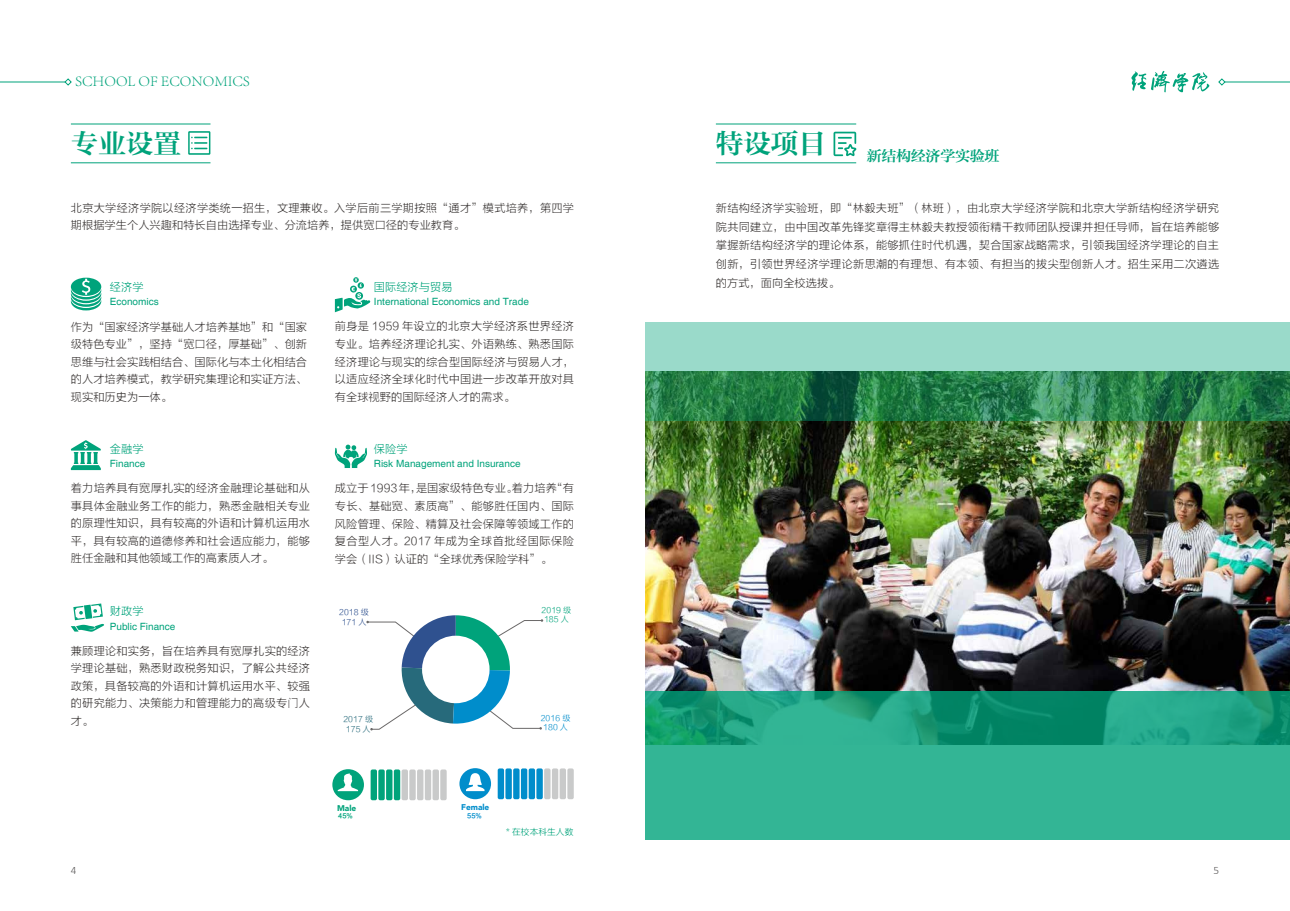
<style>
.page{position:relative;width:1290px;height:911px;background:#fff}
.page>*{position:absolute;margin:0;border:0;box-sizing:border-box;transform-origin:0 0}
.t1{font:27.5px "FZZYSJW1 GB1 0";color:#00a37b}
.t2{font:300 15px "Adobe Song Std";color:#00a37b}
.t3{font:15px "FZZYSJW1 GB1 0";letter-spacing:-.02em;color:#00a37b}
.t4{font:11.25px/17.5px "FZLTXHK GBK1 0";letter-spacing:.015em;color:#3e3a39;text-align:justify}
.t5{font:11.25px "FZLTXHK GBK1 0";color:#00a37b}
.t6{font:300 11.25px "Calibri";color:#595757}
.t7{font:10px "Helvetica";color:#00a37b}
.t8{font:8.75px "FZLTXHK GBK1 0";color:#00a37b}
.t9{font:900 8.25px "Avenir";color:#008dcb}
.t10{font:900 8.25px "Avenir";color:#00a37b}
.t11{font:8.12px/9.8px "FZLTXHK GBK1 0";color:#00a37b}
.t12{font:8.12px/9.8px "FZLTXHK GBK1 0";color:#008dcb}
.t13{font:8.12px/9.8px "FZLTXHK GBK1 0";color:#276a7b;text-align:center}
.t14{font:8.12px/9.8px "FZLTXHK GBK1 0";color:#2f518f;text-align:center}
.t15{font:6.38px "FZLTZHK GBK1 0";color:#00a37b}
.t16{font:6.38px "FZLTZHK GBK1 0";color:#008dcb}
</style>
<div class="page">
<svg style="left:335px;top:277px;width:36px;height:35px"></svg>
<svg style="left:71px;top:278px;width:30px;height:32px"></svg>
<svg style="left:366px;top:615px;width:177px;height:115px"></svg>
<div style="left:332px;top:769px;width:32px;height:31px;background:#00a37b;border-radius:50%"></div>
<svg style="left:338px;top:773px;width:20px;height:18px"></svg>
<div style="left:371px;top:769px;width:6px;height:31px;background:#00a37b;border-radius:2px"></div>
<div style="left:378px;top:769px;width:7px;height:31px;background:#00a37b;border-radius:2px"></div>
<div style="left:386px;top:769px;width:6px;height:31px;background:#00a37b;border-radius:2px"></div>
<div style="left:394px;top:769px;width:6px;height:31px;background:#00a37b;border-radius:2px"></div>
<div style="left:402px;top:769px;width:6px;height:31px;background:#c9caca;border-radius:2px"></div>
<div style="left:409px;top:769px;width:7px;height:31px;background:#c9caca;border-radius:2px"></div>
<div style="left:417px;top:769px;width:6px;height:31px;background:#c9caca;border-radius:2px"></div>
<div style="left:425px;top:769px;width:6px;height:31px;background:#c9caca;border-radius:2px"></div>
<div style="left:432px;top:769px;width:7px;height:31px;background:#c9caca;border-radius:2px"></div>
<div style="left:440px;top:769px;width:7px;height:31px;background:#c9caca;border-radius:2px"></div>
<div style="left:459px;top:768px;width:32px;height:31px;background:#008dcb;border-radius:50%"></div>
<div style="left:498px;top:768px;width:6px;height:31px;background:#008dcb;border-radius:2px"></div>
<div style="left:505px;top:768px;width:7px;height:31px;background:#008dcb;border-radius:2px"></div>
<div style="left:513px;top:768px;width:6px;height:31px;background:#008dcb;border-radius:2px"></div>
<div style="left:521px;top:768px;width:6px;height:31px;background:#008dcb;border-radius:2px"></div>
<div style="left:529px;top:768px;width:6px;height:31px;background:#008dcb;border-radius:2px"></div>
<div style="left:536px;top:768px;width:7px;height:31px;background:#008dcb;border-radius:2px"></div>
<div style="left:544px;top:768px;width:6px;height:31px;background:#c9caca;border-radius:2px"></div>
<div style="left:552px;top:768px;width:6px;height:31px;background:#c9caca;border-radius:2px"></div>
<div style="left:560px;top:768px;width:6px;height:31px;background:#c9caca;border-radius:2px"></div>
<div style="left:567px;top:768px;width:7px;height:31px;background:#c9caca;border-radius:2px"></div>
<svg style="left:466px;top:773px;width:18px;height:18px"></svg>
<svg style="left:71px;top:603px;width:33px;height:28px"></svg>
<svg style="left:71px;top:440px;width:30px;height:30px"></svg>
<svg style="left:335px;top:444px;width:32px;height:24px"></svg>
<hr style="left:71px;top:162px;width:139px;height:1px;background:#00a37b">
<hr style="left:71px;top:123px;width:139px;height:1px;background:#00a37b">
<svg style="left:188px;top:131px;width:22px;height:24px"></svg>
<hr style="left:716px;top:162px;width:140px;height:1px;background:#00a37b">
<hr style="left:716px;top:123px;width:140px;height:1px;background:#00a37b">
<svg style="left:833px;top:132px;width:23px;height:24px"></svg>
<img style="left:645px;top:420px;width:645px;height:271px">
<svg style="left:645px;top:691px;width:645px;height:149px;background:#29ab8b"></svg>
<svg style="left:645px;top:322px;width:645px;height:98px;background:#5faa89"></svg>
<hr style="left:0;top:81px;width:66px;height:1px;background:#00a37b">
<svg style="left:64px;top:78px;width:8px;height:8px"></svg>
<hr style="left:1224px;top:81px;width:66px;height:1px;background:#00a37b">
<svg style="left:1218px;top:78px;width:8px;height:8px"></svg>
<svg style="left:1131px;top:71px;width:79px;height:21px"></svg>
<h2 class="t2" style="left:75px;top:72px;width:176px">SCHOOL OF ECONOMICS</h2>
<h1 class="t1" style="left:71px;top:128px;width:112px">专业设置</h1>
<h1 class="t1" style="left:716px;top:128px;width:111px">特设项目</h1>
<h2 class="t3" style="left:867px;top:148px;width:134px">新结构经济学实验班</h2>
<p class="t4" style="left:71px;top:199px;width:505px">北京大学经济学院以经济学类统一招生，文理兼收。入学后前三学期按照“通才”模式培养，第四学期根据学生个人兴趣和特长自由选择专业、分流培养，提供宽口径的专业教育。</p>
<p class="t4" style="left:716px;top:199px;width:505px;line-height:18.8px">新结构经济学实验班，即“林毅夫班”（林班），由北京大学经济学院和北京大学新结构经济学研究院共同建立，由中国改革先锋奖章得主林毅夫教授领衔精干教师团队授课并担任导师，旨在培养能够掌握新结构经济学的理论体系，能够抓住时代机遇，契合国家战略需求，引领我国经济学理论的自主创新，引领世界经济学理论新思潮的有理想、有本领、有担当的拔尖型创新人才。招生采用二次遴选的方式，面向全校选拔。</p>
<p class="t5" style="left:374px;top:281px;width:80px">国际经济与贸易</p>
<p class="t7" style="left:374px;top:296px;width:157px">International Economics and Trade</p>
<p class="t4" style="left:335px;top:318px;width:241px">前身是 1959 年设立的北京大学经济系世界经济专业。培养经济理论扎实、外语熟练、熟悉国际经济理论与现实的综合型国际经济与贸易人才，以适应经济全球化时代中国进一步改革开放对具有全球视野的国际经济人才的需求。</p>
<p class="t5" style="left:110px;top:281px;width:35px">经济学</p>
<p class="t7" style="left:110px;top:296px;width:50px">Economics</p>
<p class="t4" style="left:71px;top:318px;width:238px">作为“国家经济学基础人才培养基地”和“国家级特色专业”，坚持“宽口径，厚基础”、创新思维与社会实践相结合、国际化与本土化相结合的人才培养模式，教学研究集理论和实证方法、现实和历史为一体。</p>
<p class="t5" style="left:110px;top:442px;width:35px">金融学</p>
<p class="t7" style="left:110px;top:458px;width:37px">Finance</p>
<p class="t4" style="left:71px;top:480px;width:241px">着力培养具有宽厚扎实的经济金融理论基础和从事具体金融业务工作的能力，熟悉金融相关专业的原理性知识，具有较高的外语和计算机运用水平，具有较高的道德修养和社会适应能力，能够胜任金融和其他领域工作的高素质人才。</p>
<p class="t5" style="left:110px;top:605px;width:35px">财政学</p>
<p class="t7" style="left:110px;top:620px;width:67px">Public Finance</p>
<p class="t4" style="left:71px;top:642px;width:241px">兼顾理论和实务，旨在培养具有宽厚扎实的经济学理论基础，熟悉财政税务知识，了解公共经济政策，具备较高的外语和计算机运用水平、较强的研究能力、决策能力和管理能力的高级专门人才。</p>
<p class="t5" style="left:374px;top:443px;width:35px">保险学</p>
<p class="t7" style="left:374px;top:458px;width:148px">Risk Management and Insurance</p>
<p class="t4" style="left:335px;top:480px;width:241px">成立于1993年，是国家级特色专业。着力培养“有专长、基础宽、素质高”、能够胜任国内、国际风险管理、保险、精算及社会保障等领域工作的复合型人才。2017 年成为全球首批经国际保险学会（IIS）认证的“全球优秀保险学科”。</p>
<p class="t14" style="left:339px;top:607px;width:31px">2018 级<br>171 人</p>
<p class="t13" style="left:343px;top:714px;width:31px">2017 级<br>175 人</p>
<p class="t11" style="left:542px;top:605px;width:31px">2019 级<br>185 人</p>
<p class="t12" style="left:541px;top:713px;width:31px">2016 级<br>180 人</p>
<p class="t10" style="left:337px;top:801px;width:21px">Male</p>
<p class="t9" style="left:461px;top:800px;width:30px">Female</p>
<p class="t15" style="left:338px;top:812px;width:16px">45%</p>
<p class="t16" style="left:467px;top:812px;width:16px">55%</p>
<p class="t8" style="left:506px;top:826px;width:69px">* 在校本科生人数</p>
<p class="t6" style="left:71px;top:863px;width:7px">4</p>
<p class="t6" style="left:1213px;top:863px;width:7px">5</p>
</div>
